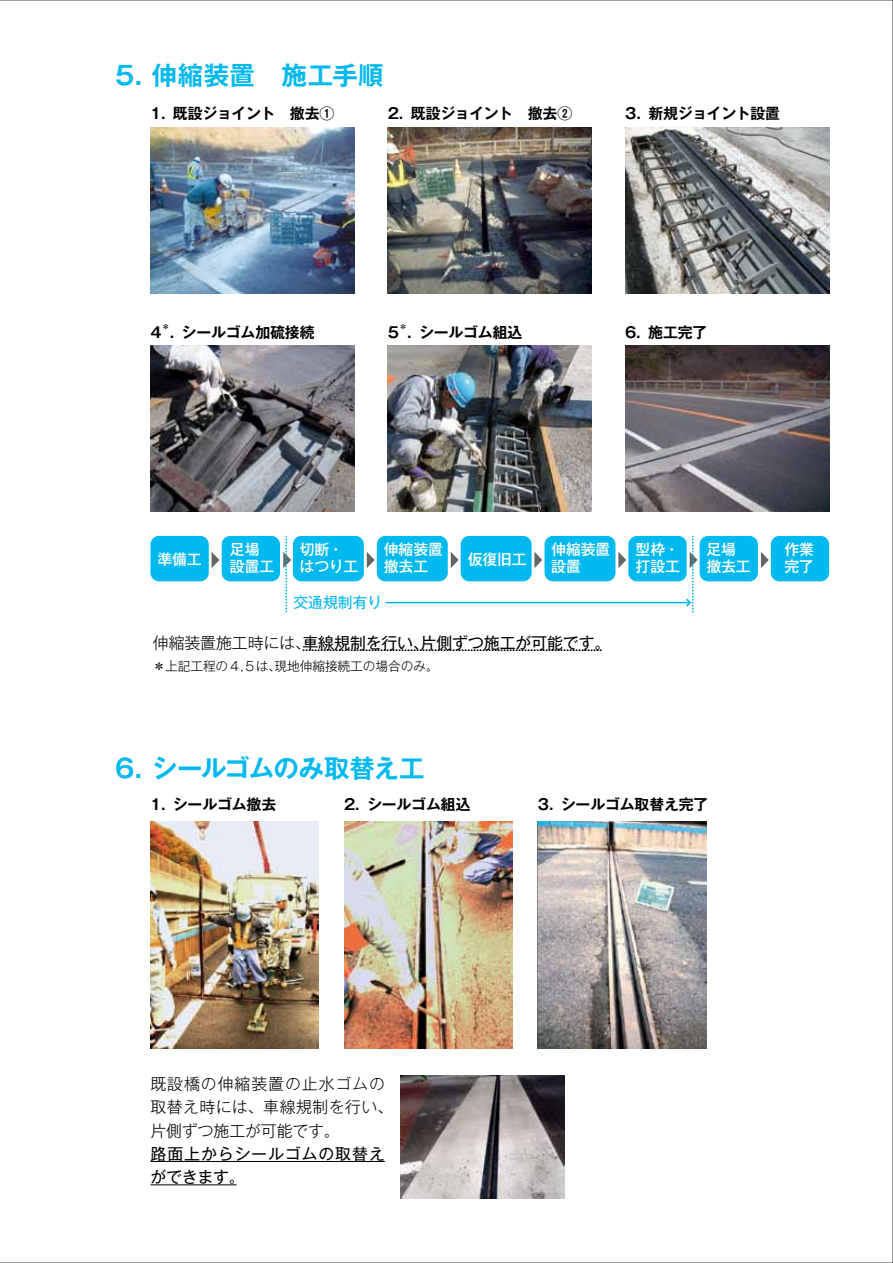
<style>
.page{position:relative;width:893px;height:1263px;background:#fff}
.page>*{position:absolute;margin:0;border:0;box-sizing:border-box;transform-origin:0 0}
.t1{font:700 25.5px "Gothic MB101 Pro De";letter-spacing:-.03em;color:#00b9ef}
.t2{font:700 25.5px "Gothic MB101 Pro De";letter-spacing:.01em;color:#00b9ef}
.t3{font:300 15.9px/23.4px "Gothic MB101 Pro";letter-spacing:.02em;color:#000}
.t4{font:15.9px/23.4px "Gothic MB101 Pro";letter-spacing:.055em;color:#000}
.t5{font:15.9px "Gothic MB101 Pro";letter-spacing:-.005em;color:#000}
.t6{font:300 15.9px "Gothic MB101 Pro";letter-spacing:-.01em;color:#000}
.t7{font:700 14.85px "Gothic MB101 Pro De";letter-spacing:-.01em;color:#000}
.t8{font:500 14.85px/17px "Gothic MB101 Pro";letter-spacing:-.01em;color:#fff}
.t9{font:14.85px "Gothic MB101 Pro";letter-spacing:-.01em;color:#00b4ed}
.t10{font:300 12.75px "Gothic MB101 Pro";letter-spacing:-.01em;color:#000}
.t11{font:700 8.7px "Gothic MB101 Pro De";color:#000}
</style>
<div class="page">
<img style="left:0;top:0;width:893px;height:1263px">
<h1 class="t2" style="left:115px;top:55px;width:270px">5. 伸縮装置　施工手順</h1>
<p class="t7" style="left:150px;top:101px;width:27px">1．</p>
<p class="t7" style="left:173px;top:101px;width:163px">既設ジョイント　撤去1</p>
<p class="t7" style="left:388px;top:101px;width:27px">2．</p>
<p class="t7" style="left:411px;top:101px;width:163px">既設ジョイント　撤去②</p>
<p class="t7" style="left:625px;top:101px;width:27px">3．</p>
<p class="t7" style="left:648px;top:101px;width:133px">新規ジョイント設置</p>
<p class="t11" style="left:161px;top:320px;width:10px">＊</p>
<p class="t7" style="left:150px;top:320px;width:13px">4</p>
<p class="t7" style="left:170px;top:320px;width:16px">．</p>
<p class="t7" style="left:182px;top:320px;width:134px">シールゴム加硫接続</p>
<p class="t11" style="left:399px;top:320px;width:10px">＊</p>
<p class="t7" style="left:388px;top:320px;width:13px">5</p>
<p class="t7" style="left:407px;top:320px;width:16px">．</p>
<p class="t7" style="left:419px;top:320px;width:105px">シールゴム組込</p>
<p class="t7" style="left:625px;top:320px;width:27px">6．</p>
<p class="t7" style="left:648px;top:320px;width:61px">施工完了</p>
<p class="t8" style="left:157px;top:549px;width:46px">準備工</p>
<p class="t8" style="left:230px;top:539px;width:31px">足場</p>
<p class="t8" style="left:230px;top:556px;width:46px">設置工</p>
<p class="t8" style="left:300px;top:539px;width:60px">切断・はつり工</p>
<p class="t8" style="left:384px;top:539px;width:61px">伸縮装置</p>
<p class="t8" style="left:551px;top:539px;width:61px">伸縮装置</p>
<p class="t8" style="left:468px;top:549px;width:61px">仮復旧工</p>
<p class="t8" style="left:384px;top:556px;width:46px">撤去工</p>
<p class="t8" style="left:551px;top:556px;width:31px">設置</p>
<p class="t9" style="left:294px;top:590px;width:90px">交通規制有り</p>
<p class="t5" style="left:421px;top:629px;width:191px">片側ずつ施工が可能です。</p>
<p class="t6" style="left:153px;top:629px;width:159px">伸縮装置施工時には、</p>
<p class="t10" style="left:274px;top:655px;width:166px">現地伸縮接続工の場合のみ。</p>
<p class="t5" style="left:302px;top:629px;width:128px">車線規制を行い、</p>
<p class="t10" style="left:153px;top:655px;width:130px">＊上記工程の４,５は、</p>
<p class="t8" style="left:636px;top:539px;width:46px">型枠・打設工</p>
<p class="t8" style="left:706px;top:539px;width:46px">足場撤去工</p>
<p class="t8" style="left:784px;top:539px;width:31px">作業完了</p>
<h1 class="t1" style="left:115px;top:747px;width:311px">6. シールゴムのみ取替え工</h1>
<p class="t7" style="left:150px;top:792px;width:27px">1．</p>
<p class="t7" style="left:173px;top:792px;width:105px">シールゴム撤去</p>
<p class="t7" style="left:344px;top:792px;width:27px">2．</p>
<p class="t7" style="left:367px;top:792px;width:105px">シールゴム組込</p>
<p class="t7" style="left:538px;top:792px;width:27px">3．</p>
<p class="t7" style="left:561px;top:792px;width:149px">シールゴム取替え完了</p>
<p class="t3" style="left:150px;top:1070px;width:244px">既設橋の伸縮装置の止水ゴムの取替え時には、車線規制を行い、片側ずつ施工が可能です。</p>
<p class="t4" style="left:150px;top:1140px;width:236px">路面上からシールゴムの取替えができます。</p>
</div>
